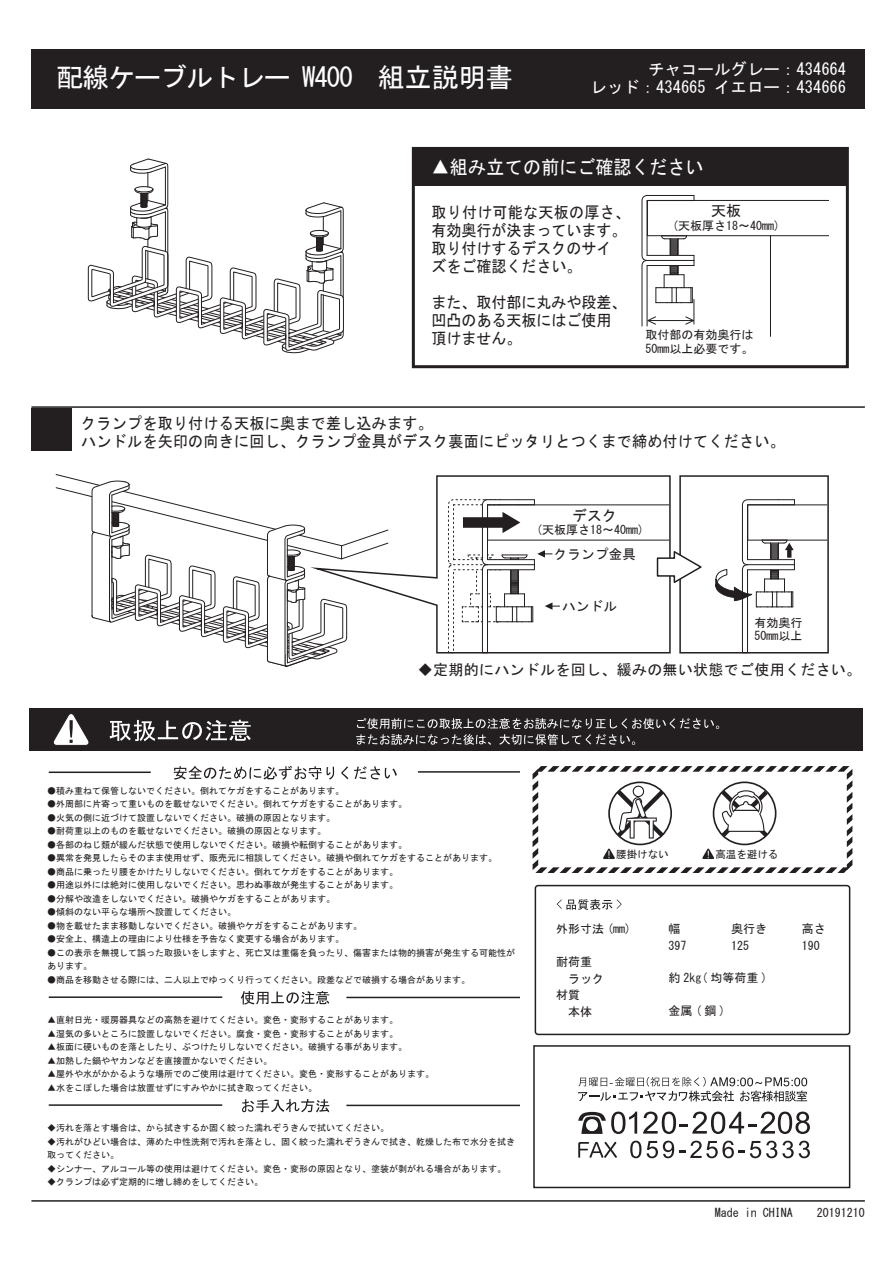
<style>
.page{position:relative;width:893px;height:1263px;background:#fff}
.page>*{position:absolute;margin:0;border:0;box-sizing:border-box;transform-origin:0 0}
.t1{font:27px "MS Gothic";letter-spacing:-.04em;color:#fff}
.t2{font:19.35px "MS Gothic";color:#fff;scale:.93 1}
.t3{font:16.5px/18px "MS Gothic";color:#fff;text-align:right}
.t4{font:16.05px/18px "MS Gothic";color:#231f20;scale:.93 1}
.t5{font:16.05px/18px "MS Gothic";letter-spacing:.02em;color:#231f20;scale:.93 1}
.t6{font:15px "MS Gothic";letter-spacing:.02em;color:#231f20}
.t7{font:13.5px "MS Gothic";letter-spacing:.02em;color:#231f20}
.t8{font:12px/16.5px "MS Gothic";color:#231f20}
.t9{font:10.5px "MS Gothic";color:#231f20}
.t10{font:9px/13.5px "MS Gothic";color:#231f20}
</style>
<div class="page">
<div style="left:31px;top:49px;width:834px;height:60px;background:#231f20"></div>
<svg style="left:533px;top:766px;width:319px;height:107px"></svg>
<div style="left:535px;top:885px;width:315px;height:150px;border:2px solid #231f20;border-radius:3px"></div>
<svg style="left:557px;top:899px;width:65px;height:11px"></svg>
<hr style="left:418px;top:771px;width:102px;height:2px;background:#231f20">
<hr style="left:49px;top:771px;width:102px;height:2px;background:#231f20">
<svg style="left:174px;top:766px;width:160px;height:14px"></svg>
<svg style="left:341px;top:766px;width:7px;height:13px"></svg>
<svg style="left:354px;top:766px;width:43px;height:13px"></svg>
<hr style="left:346px;top:997px;width:174px;height:1px;background:#231f20">
<hr style="left:49px;top:996px;width:173px;height:2px;background:#231f20">
<svg style="left:241px;top:991px;width:88px;height:13px"></svg>
<hr style="left:346px;top:1105px;width:174px;height:1px;background:#231f20">
<hr style="left:49px;top:1104px;width:173px;height:2px;background:#231f20">
<svg style="left:242px;top:1099px;width:87px;height:13px"></svg>
<div style="left:29px;top:708px;width:834px;height:43px;background:#231f20"></div>
<svg style="left:110px;top:720px;width:141px;height:21px"></svg>
<svg style="left:356px;top:718px;width:363px;height:27px"></svg>
<svg style="left:53px;top:714px;width:36px;height:32px"></svg>
<div style="left:533px;top:1045px;width:317px;height:143px;border:2px solid #231f20"></div>
<div style="left:413px;top:148px;width:434px;height:38px;background:#231f20"></div>
<div style="left:412px;top:147px;width:437px;height:221px;border:3px solid #231f20"></div>
<hr style="left:770px;top:236px;width:1px;height:100px;background:#231f20">
<svg style="left:641px;top:195px;width:188px;height:132px"></svg>
<svg style="left:389px;top:475px;width:282px;height:179px"></svg>
<div style="left:679px;top:475px;width:150px;height:178px;border:2px solid #231f20"></div>
<svg style="left:715px;top:499px;width:80px;height:154px"></svg>
<svg style="left:448px;top:499px;width:256px;height:154px"></svg>
<hr style="left:31px;top:406px;width:834px;height:2px;background:#231f20">
<div style="left:31px;top:408px;width:40px;height:42px;background:#231f20"></div>
<hr style="left:31px;top:1200px;width:834px;height:2px;background:#231f20">
<svg style="left:87px;top:158px;width:257px;height:195px"></svg>
<svg style="left:55px;top:474px;width:334px;height:193px"></svg>
<svg style="left:578px;top:1142px;width:39px;height:16px"></svg>
<svg style="left:578px;top:1077px;width:229px;height:24px"></svg>
<svg style="left:578px;top:1111px;width:59px;height:23px"></svg>
<svg style="left:643px;top:1111px;width:167px;height:23px"></svg>
<svg style="left:630px;top:1141px;width:180px;height:17px"></svg>
<h1 class="t1" style="left:56px;top:64px;width:458px">配線ケーブルトレー W400　組立説明書</h1>
<h3 class="t3" style="left:590px;top:60px;width:257px">チャコールグレー：434664<br>レッド：434665 イエロー：434666</h3>
<h2 class="t2" style="left:431px;top:157px;width:294px">▲組み立ての前にご確認ください</h2>
<h3 class="t4" style="left:431px;top:203px;width:215px">取り付け可能な天板の厚さ、有効奥行が決まっています。取り付けするデスクのサイズをご確認ください。</h3>
<h3 class="t4" style="left:431px;top:293px;width:211px">また、取付部に丸みや段差、凹凸のある天板にはご使用頂けません。</h3>
<h3 class="t6" style="left:711px;top:203px;width:31px">天板</h3>
<h3 class="t8" style="left:672px;top:217px;width:109px">(天板厚さ18～40mm)</h3>
<h3 class="t8" style="left:645px;top:328px;width:109px;line-height:13.5px">取付部の有効奥行は<br>50mm以上必要です。</h3>
<h3 class="t5" style="left:81px;top:414px;width:758px">クランプを取り付ける天板に奥まで差し込みます。<br>ハンドルを矢印の向きに回し、クランプ金具がデスク裏面にピッタリとつくまで締め付けてください。</h3>
<h3 class="t6" style="left:572px;top:508px;width:46px">デスク</h3>
<h3 class="t8" style="left:536px;top:522px;width:109px">(天板厚さ18～40mm)</h3>
<h3 class="t7" style="left:554px;top:547px;width:84px">クランプ金具</h3>
<h3 class="t7" style="left:562px;top:599px;width:56px">ハンドル</h3>
<h3 class="t8" style="left:754px;top:616px;width:49px;line-height:13.5px">有効奥行<br>50mm以上</h3>
<h3 class="t6" style="left:418px;top:662px;width:445px">◆定期的にハンドルを回し、緩みの無い状態でご使用ください。</h3>
<p class="t10" style="left:47px;top:784px;width:298px">●積み重ねて保管しないでください。倒れてケガをすることがあります。</p>
<p class="t10" style="left:47px;top:797px;width:362px">●外周部に片寄って重いものを載せないでください。倒れてケガをすることがあります。</p>
<p class="t10" style="left:47px;top:811px;width:289px">●火気の側に近づけて設置しないでください。破損の原因となります。</p>
<p class="t10" style="left:47px;top:824px;width:280px">●耐荷重以上のものを載せないでください。破損の原因となります。</p>
<p class="t10" style="left:47px;top:838px;width:362px">●各部のねじ類が緩んだ状態で使用しないでください。破損や転倒することがあります。</p>
<p class="t10" style="left:47px;top:851px;width:452px">●異常を発見したらそのまま使用せず、販売元に相談してください。破損や倒れてケガをすることがあります。</p>
<p class="t10" style="left:47px;top:865px;width:353px">●商品に乗ったり腰をかけたりしないでください。倒れてケガをすることがあります。</p>
<p class="t10" style="left:47px;top:878px;width:353px">●用途以外には絶対に使用しないでください。思わぬ事故が発生することがあります。</p>
<p class="t10" style="left:47px;top:892px;width:289px">●分解や改造をしないでください。破損やケガをすることがあります。</p>
<p class="t10" style="left:47px;top:905px;width:190px">●傾斜のない平らな場所へ設置してください。</p>
<p class="t10" style="left:47px;top:919px;width:316px">●物を載せたまま移動しないでください。破損やケガをすることがあります。</p>
<p class="t10" style="left:47px;top:932px;width:298px">●安全上、構造上の理由により仕様を予告なく変更する場合があります。</p>
<p class="t10" style="left:47px;top:946px;width:470px">●この表示を無視して誤った取扱いをしますと、死亡又は重傷を負ったり、傷害または物的損害が発生する可能性があります。</p>
<p class="t10" style="left:47px;top:973px;width:425px">●商品を移動させる際には、二人以上でゆっくり行ってください。段差などで破損する場合があります。</p>
<p class="t10" style="left:47px;top:1013px;width:353px">▲直射日光・暖房器具などの高熱を避けてください。変色・変形することがあります。</p>
<p class="t10" style="left:47px;top:1027px;width:353px">▲湿気の多いところに設置しないでください。腐食・変色・変形することがあります。</p>
<p class="t10" style="left:47px;top:1040px;width:362px">▲板面に硬いものを落としたり、ぶつけたりしないでください。破損する事があります。</p>
<p class="t10" style="left:47px;top:1054px;width:226px">▲加熱した鍋やヤカンなどを直接置かないでください。</p>
<p class="t10" style="left:47px;top:1067px;width:389px">▲屋外や水がかかるような場所でのご使用は避けてください。変色・変形することがあります。</p>
<p class="t10" style="left:47px;top:1081px;width:271px">▲水をこぼした場合は放置せずにすみやかに拭き取ってください。</p>
<p class="t10" style="left:47px;top:1121px;width:344px">◆汚れを落とす場合は、から拭きするか固く絞った濡れぞうきんで拭いてください。</p>
<p class="t10" style="left:47px;top:1135px;width:470px">◆汚れがひどい場合は、薄めた中性洗剤で汚れを落とし、固く絞った濡れぞうきんで拭き、乾燥した布で水分を拭き取ってください。</p>
<p class="t10" style="left:47px;top:1162px;width:461px">◆シンナー、アルコール等の使用は避けてください。変色・変形の原因となり、塗装が剥がれる場合があります。</p>
<p class="t10" style="left:47px;top:1175px;width:217px">◆クランプは必ず定期的に増し締めをしてください。</p>
<p class="t9" style="left:616px;top:849px;width:54px">腰掛けない</p>
<p class="t9" style="left:715px;top:848px;width:64px">高温を避ける</p>
<h3 class="t8" style="left:556px;top:921px;width:76px">外形寸法 (mm)</h3>
<h3 class="t8" style="left:556px;top:954px;width:49px">耐荷重　ラック材質<br>　本体</h3>
<h3 class="t8" style="left:668px;top:921px;width:19px">幅<br>397</h3>
<h3 class="t8" style="left:731px;top:921px;width:37px">奥行き<br>125</h3>
<h3 class="t8" style="left:802px;top:921px;width:25px">高さ<br>190</h3>
<h3 class="t8" style="left:668px;top:970px;width:100px">約 2kg( 均等荷重 )</h3>
<h3 class="t8" style="left:668px;top:1003px;width:58px">金属(鋼)</h3>
<h3 class="t8" style="left:715px;top:1204px;width:152px">Made in CHINA　　20191210</h3>
</div>
